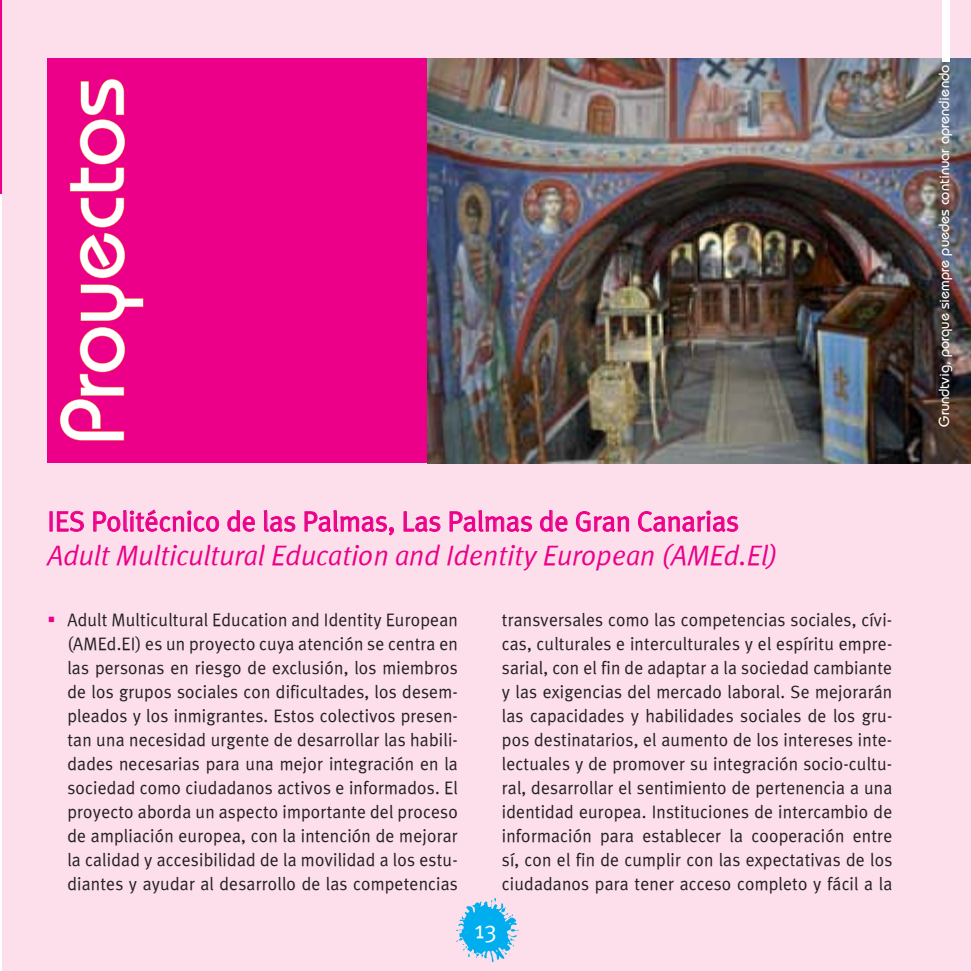
<style>
.page{position:relative;width:971px;height:971px;background:#fff}
.page>*{position:absolute;margin:0;border:0;box-sizing:border-box;transform-origin:0 0}
.t1{font:500 89px "Bauhaus Std";color:#fff}
.t2{font:italic 28px "Meta Plus Normal";color:#ec0089}
.t3{font:28px "Meta Plus Normal Roman";color:#ec0089}
.t4{font:24px "Meta Plus Normal Roman";color:#fff}
.t5{font:18px/24px "Meta Plus Normal Roman";letter-spacing:.01em;color:#231f20;text-align:justify}
.t6{font:500 14.6px "Bauhaus Std";color:#fff}
</style>
<div class="page">
<div style="left:2px;top:0;width:969px;height:971px;background:#fcdfea"></div>
<svg style="left:0;top:0;width:2px;height:194px"></svg>
<div style="left:47px;top:59px;width:405px;height:404px;background:#ec0089"></div>
<svg style="left:59px;top:373px;width:66px;height:68px"></svg>
<div style="left:80px;top:327px;width:45px;height:45px;border:1px solid #f58225;border-radius:50%"></div>
<div style="left:87px;top:335px;width:31px;height:29px;border:1px solid #f58225;border-radius:50%"></div>
<svg style="left:69px;top:167px;width:75px;height:154px"></svg>
<div style="left:80px;top:119px;width:45px;height:46px;border:1px solid #f58225;border-radius:50%"></div>
<div style="left:87px;top:127px;width:31px;height:29px;border:1px solid #f58225;border-radius:50%"></div>
<svg style="left:80px;top:79px;width:45px;height:37px"></svg>
<svg style="left:49px;top:509px;width:690px;height:27px"></svg>
<svg style="left:456px;top:898px;width:63px;height:64px"></svg>
<img style="left:428px;top:59px;width:543px;height:404px">
<div style="left:942px;top:0;width:8px;height:61px;background:#fff"></div>
<h1 class="t1" style="left:60px;top:444px;width:367px;rotate:-90deg">Proyectos</h1>
<h2 class="t3" style="left:47px;top:505px;width:693px">IES Politécnico de las Palmas, Las Palmas de Gran Canarias</h2>
<h2 class="t2" style="left:47px;top:539px;width:732px">Adult Multicultural Education and Identity European (AMEd.El)</h2>
<p class="t5" style="left:67px;top:608px;width:392px">Adult Multicultural Education and Identity European (AMEd.EI) es un proyecto cuya atención se centra en las personas en riesgo de exclusión, los miembros de los grupos sociales con dificultades, los desem&shy;pleados y los inmigrantes. Estos colectivos presen&shy;tan una necesidad urgente de desarrollar las habili&shy;dades necesarias para una mejor integración en la sociedad como ciudadanos activos e informados. El proyecto aborda un aspecto importante del proceso de ampliación europea, con la intención de mejorar la calidad y accesibilidad de la movilidad a los estu&shy;diantes y ayudar al desarrollo de las competencias</p>
<p class="t5" style="left:502px;top:608px;width:392px">transversales como las competencias sociales, cívi&shy;cas, culturales e interculturales y el espíritu empre&shy;sarial, con el fin de adaptar a la sociedad cambiante y las exigencias del mercado laboral. Se mejorarán las capacidades y habilidades sociales de los gru&shy;pos destinatarios, el aumento de los intereses inte&shy;lectuales y de promover su integración socio-cultu&shy;ral, desarrollar el sentimiento de pertenencia a una identidad europea. Instituciones de intercambio de información para establecer la cooperación entre sí, con el fin de cumplir con las expectativas de los ciudadanos para tener acceso completo y fácil a la</p>
<h3 class="t4" style="left:474px;top:915px;width:24px">13</h3>
<p class="t6" style="left:939px;top:427px;width:363px;rotate:-90deg">Grundtvig, porque siempre puedes continuar aprendiendo</p>
</div>
